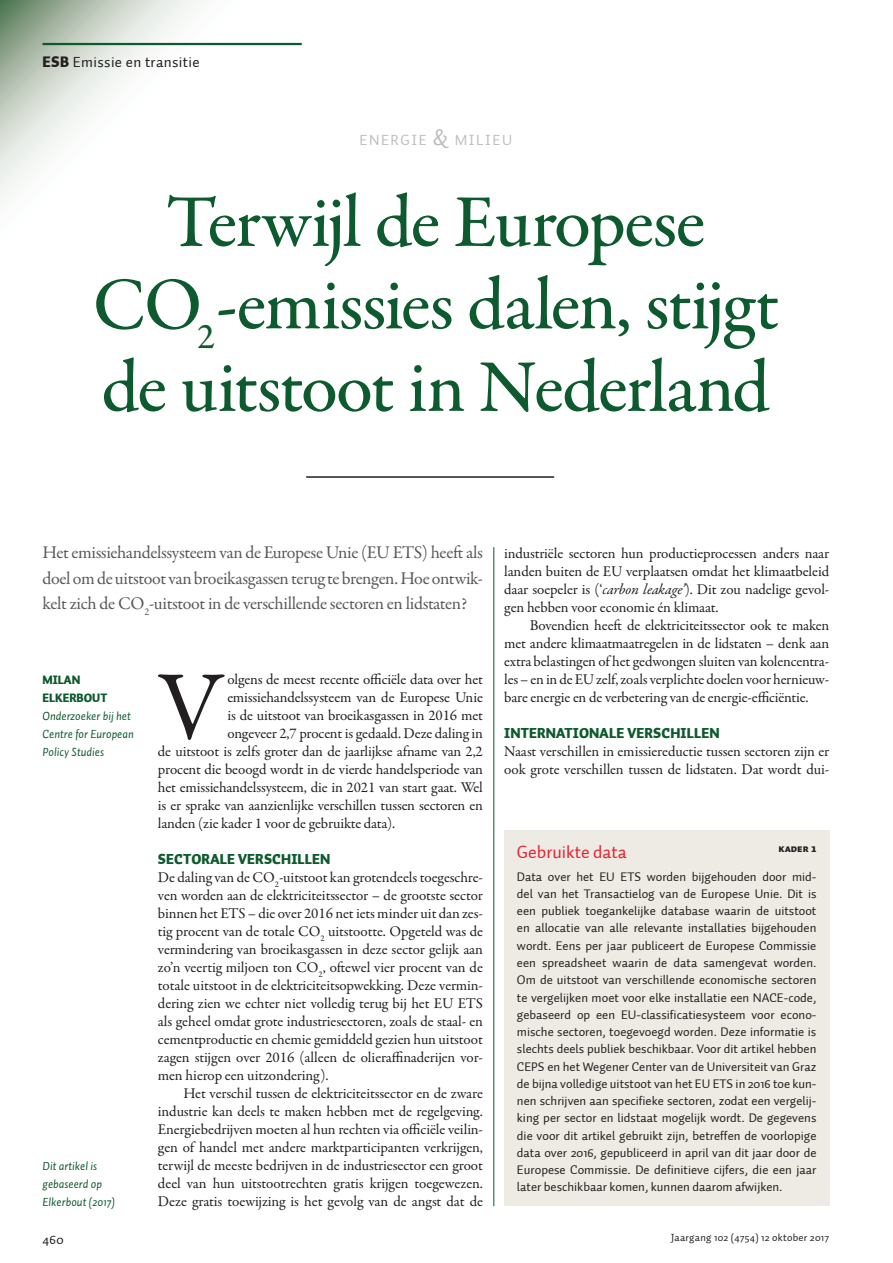
<style>
.page{position:relative;width:893px;height:1263px;background:#fff}
.page>*{position:absolute;margin:0;border:0;box-sizing:border-box;transform-origin:0 0}
.PLAT_Initiaal_4r{font:98.4px "Garamond Premr Pro";color:#231f20}
.KP01_50pt{font:500 75px/82.5px "Garamond Premr Pro";letter-spacing:-.03em;color:#0d5a2e;text-align:center}
.INTR_Intro{font:18px/25.5px "Garamond Premr Pro";letter-spacing:-.02em;color:#57585a;text-align:justify}
.KDK1_FiguurKop{font:18px "Auto 1";color:#e62130}
.PLAT_VervolgAlinea{font:15px/18px "Garamond Premr Pro";letter-spacing:-.01em;color:#231f20;text-align:justify}
.PLAT_EersteAlinea{font:15px/18px "Garamond Premr Pro";letter-spacing:-.01em;color:#231f20;text-align:justify}
.PLAT_Initiaal_4r-2{font:15px "Garamond Premr Pro";letter-spacing:-.01em;color:#231f20}
.DIVE_ESBRubriek{font:15px "Auto 1";letter-spacing:.025em;color:#231f20}
.DIVE_Rubriek{font:15px "Auto 1";letter-spacing:.1em;color:#bcbdbf}
.PTK1_Tussenkop{font:900 14.25px "Auto 1";letter-spacing:.01em;color:#0d5a2e}
.t1{font:13.5px "Auto 1";color:#231f20}
.KDPT_KaderTekst{font:12.75px/17.2px "Auto 1";color:#231f20;text-align:justify}
.AUIN_AuteurVermeldin{font:italic 12px/18px "Auto 1";color:#0d5a2e}
.AUTR_AuteurNaamLinks{font:900 12px "Auto 1";color:#0d5a2e}
.t2{font:10.5px "Auto 1";letter-spacing:.025em;color:#231f20}
.KDK2_Figuurnummer{font:10.5px "Auto 1 Black Sm Cp";color:#231f20}
.s1{font-weight:900}
.s2{font-size:22.5px}
.s3{font-style:italic}
</style>
<div class="page">
<svg style="left:0;top:0;width:251px;height:197px"></svg>
<hr style="left:43px;top:43px;width:259px;height:2px;background:#0d5a2e">
<hr style="left:494px;top:547px;width:1px;height:659px;background:#0d5a2e">
<hr style="left:306px;top:476px;width:248px;height:2px;background:#231f20">
<div style="left:504px;top:831px;width:325px;height:375px;background:#edebe3"></div>
<p class="DIVE_ESBRubriek" style="left:43px;top:53px;width:159px"><span class="s1">ESB</span> Emissie en transitie</p>
<p class="DIVE_Rubriek" style="left:359px;top:131px;width:154px">ENERGIE <span class="s2">&amp;</span> MILIEU</p>
<p class="KP01_50pt" style="left:93px;top:183px;width:688px">Terwijl de Europese<br>CO<sub>2</sub>-emissies dalen, stijgt de uitstoot in Nederland</p>
<p class="INTR_Intro" style="left:43px;top:540px;width:442px">Het emissiehandelssysteem van de Europese Unie (EU ETS) heeft als doel om de uitstoot van broeikasgassen terug te brengen. Hoe ontwik&shy;kelt zich de CO<sub>2</sub>-uitstoot in de verschillende sectoren en lidstaten?</p>
<p class="AUTR_AuteurNaamLinks" style="left:43px;top:672px;width:39px">MILAN</p>
<p class="AUTR_AuteurNaamLinks" style="left:43px;top:690px;width:66px">ELKERBOUT</p>
<p class="AUIN_AuteurVermeldin" style="left:43px;top:707px;width:93px">Onderzoeker bij het<br>Centre for European<br>Policy Studies</p>
<p class="AUIN_AuteurVermeldin" style="left:43px;top:1157px;width:74px">Dit artikel is gebaseerd op<br>Elkerbout (2017)</p>
<p class="PLAT_Initiaal_4r" style="left:158px;top:648px;width:66px">V</p>
<p class="PLAT_Initiaal_4r-2" style="left:227px;top:670px;width:257px">olgens de meest recente officiële data over het</p>
<p class="PLAT_Initiaal_4r-2" style="left:227px;top:688px;width:257px">emissiehandelssysteem van de Europese Unie</p>
<p class="PLAT_Initiaal_4r-2" style="left:227px;top:706px;width:257px">is de uitstoot van broeikasgassen in 2016 met</p>
<p class="PLAT_Initiaal_4r-2" style="left:227px;top:724px;width:257px">ongeveer 2,7 procent is gedaald. Deze daling in</p>
<p class="PLAT_Initiaal_4r-2" style="left:158px;top:742px;width:326px">de uitstoot is zelfs groter dan de jaarlijkse afname van 2,2</p>
<p class="PLAT_Initiaal_4r-2" style="left:158px;top:760px;width:327px">procent die beoogd wordt in de vierde handelsperiode van</p>
<p class="PLAT_Initiaal_4r-2" style="left:158px;top:778px;width:326px">het emissiehandelssysteem, die in 2021 van start gaat. Wel</p>
<p class="PLAT_Initiaal_4r-2" style="left:158px;top:796px;width:326px">is er sprake van aanzienlijke verschillen tussen sectoren en</p>
<p class="PLAT_Initiaal_4r-2" style="left:158px;top:814px;width:239px">landen (zie kader 1 voor de gebruikte data).</p>
<p class="PTK1_Tussenkop" style="left:158px;top:850px;width:174px">SECTORALE VERSCHILLEN</p>
<p class="PLAT_EersteAlinea" style="left:158px;top:869px;width:326px">De daling van de CO<sub>2</sub>-uitstoot kan grotendeels toegeschre&shy;ven worden aan de elektriciteitssector – de grootste sector binnen het ETS – die over 2016 net iets minder uit dan zes&shy;tig procent van de totale CO<sub>2</sub> uitstootte. Opgeteld was de vermindering van broeikasgassen in deze sector gelijk aan zo’n veertig miljoen ton CO<sub>2</sub>, oftewel vier procent van de totale uitstoot in de elektriciteitsopwekking. Deze vermin&shy;dering zien we echter niet volledig terug bij het EU ETS als geheel omdat grote industriesectoren, zoals de staal- en cementproductie en chemie gemiddeld gezien hun uitstoot zagen stijgen over 2016 (alleen de olieraffinaderijen vor&shy;men hierop een uitzondering).</p>
<p class="PLAT_VervolgAlinea" style="left:158px;top:1085px;width:327px;text-indent:26px">Het verschil tussen de elektriciteitssector en de zware industrie kan deels te maken hebben met de regelgeving.<br>Energiebedrijven moeten al hun rechten via officiële veilin&shy;gen of handel met andere marktparticipanten verkrijgen, terwijl de meeste bedrijven in de industriesector een groot deel van hun uitstootrechten gratis krijgen toegewezen.<br>Deze gratis toewijzing is het gevolg van de angst dat de</p>
<p class="PLAT_VervolgAlinea" style="left:504px;top:545px;width:327px">industriële sectoren hun productieprocessen anders naar landen buiten de EU verplaatsen omdat het klimaatbeleid daar soepeler is (‘<span class="s3">carbon leakage’</span>). Dit zou nadelige gevol&shy;gen hebben voor economie én klimaat.</p>
<p class="PLAT_VervolgAlinea" style="left:504px;top:617px;width:327px;text-indent:26px">Bovendien heeft de elektriciteitssector ook te maken met andere klimaatmaatregelen in de lidstaten – denk aan extra belastingen of het gedwongen sluiten van kolencentra&shy;les – en in de EU zelf, zoals verplichte doelen voor hernieuw&shy;bare energie en de verbetering van de energie-efficiëntie.</p>
<p class="PTK1_Tussenkop" style="left:504px;top:724px;width:217px">INTERNATIONALE VERSCHILLEN</p>
<p class="PLAT_EersteAlinea" style="left:504px;top:743px;width:326px">Naast verschillen in emissiereductie tussen sectoren zijn er ook grote verschillen tussen de lidstaten. Dat wordt dui-</p>
<p class="KDK1_FiguurKop" style="left:517px;top:841px;width:111px">Gebruikte data</p>
<p class="KDK2_Figuurnummer" style="left:778px;top:843px;width:39px">KADER 1</p>
<p class="KDPT_KaderTekst" style="left:517px;top:868px;width:301px">Data over het EU ETS worden bijgehouden door mid&shy;del van het Transactielog van de Europese Unie. Dit is een publiek toegankelijke database waarin de uitstoot en allocatie van alle relevante installaties bijgehouden wordt. Eens per jaar publiceert de Europese Commissie een spreadsheet waarin de data samengevat worden.<br>Om de uitstoot van verschillende economische sectoren te vergelijken moet voor elke installatie een NACE-code, gebaseerd op een EU-classificatiesysteem voor econo&shy;mische sectoren, toegevoegd worden. Deze informatie is slechts deels publiek beschikbaar. Voor dit artikel hebben CEPS en het Wegener Center van de Universiteit van Graz de bijna volledige uitstoot van het EU ETS in 2016 toe kun&shy;nen schrijven aan specifieke sectoren, zodat een vergelij&shy;king per sector en lidstaat mogelijk wordt. De gegevens die voor dit artikel gebruikt zijn, betreffen de voorlopige data over 2016, gepubliceerd in april van dit jaar door de Europese Commissie. De definitieve cijfers, die een jaar later beschikbaar komen, kunnen daarom afwijken.</p>
<p class="t1" style="left:43px;top:1231px;width:23px">460</p>
<p class="t2" style="left:671px;top:1231px;width:160px">Jaargang 102 (4754) 12 oktober 2017</p>
</div>
